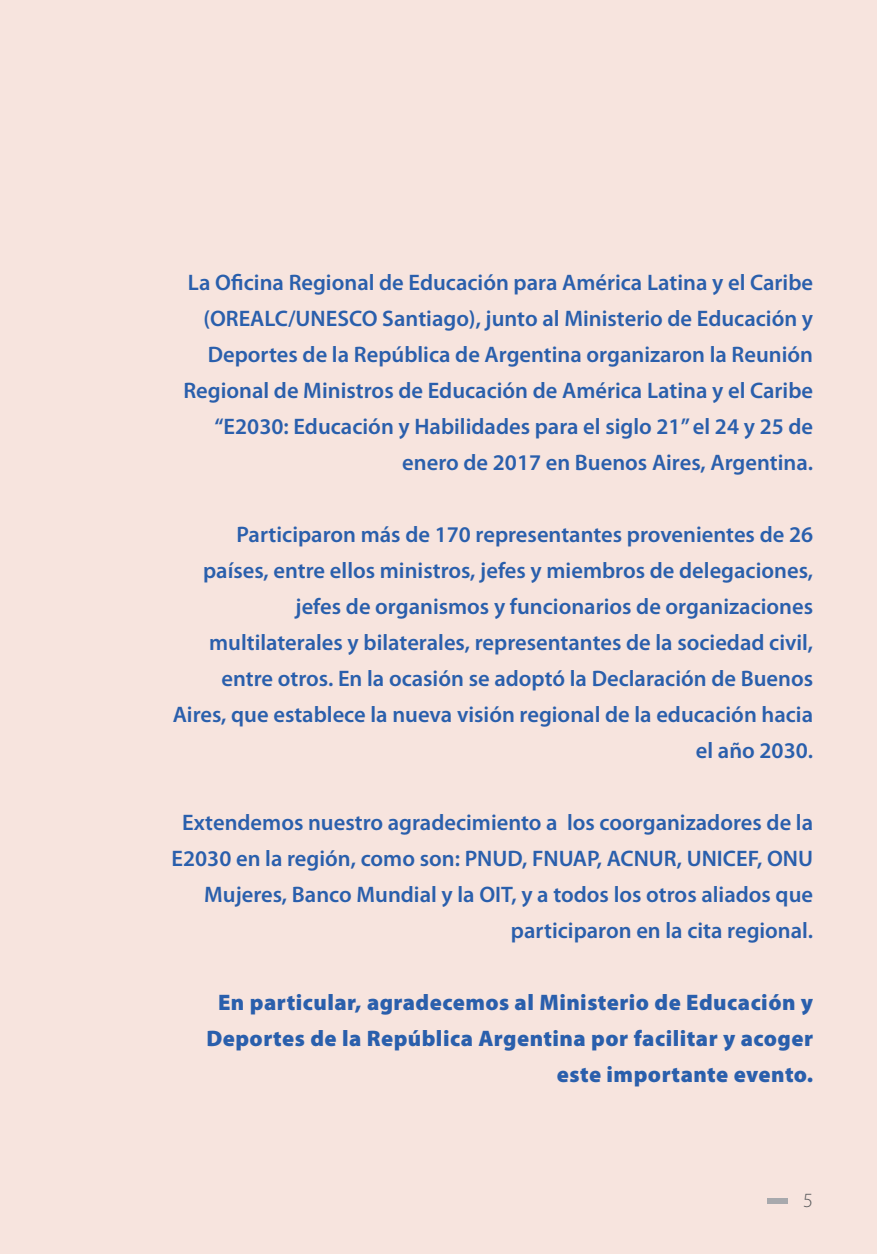
<style>
.page{position:relative;width:877px;height:1254px;background:#fff}
.page>*{position:absolute;margin:0;border:0;box-sizing:border-box;transform-origin:0 0}
.BASE_TEXTO_ESPAÑOL{font:600 22.5px/36px "Myriad Pro";color:#2a5fac;text-align:right}
.BASE_TEXTO_ESPAÑOL-2{font:900 22.5px/36px "Myriad Pro";letter-spacing:.02em;color:#2a5fac;text-align:right}
.TITULO_CAPITULOS{font:300 20.25px "Myriad Pro";color:#57585a}
</style>
<div class="page">
<div style="left:0;top:0;width:876px;height:1253px;background:#f7e4de"></div>
<div style="left:767px;top:1197px;width:20px;height:6px;background:#a8a9ad"></div>
<p class="BASE_TEXTO_ESPAÑOL" style="left:183px;top:264px;width:631px">La Oficina Regional de Educación para América Latina y el Caribe (OREALC/UNESCO Santiago), junto al Ministerio de Educación y Deportes de la República de Argentina organizaron la Reunión Regional de Ministros de Educación de América Latina y el Caribe “E2030: Educación y Habilidades para el siglo 21” el 24 y 25 de enero de 2017 en Buenos Aires, Argentina.</p>
<p class="BASE_TEXTO_ESPAÑOL" style="left:173px;top:516px;width:641px">Participaron más de 170 representantes provenientes de 26 países, entre ellos ministros, jefes y miembros de delegaciones, jefes de organismos y funcionarios de organizaciones multilaterales y bilaterales, representantes de la sociedad civil, entre otros. En la ocasión se adoptó la Declaración de Buenos Aires, que establece la nueva visión regional de la educación hacia el año 2030.</p>
<p class="BASE_TEXTO_ESPAÑOL" style="left:171px;top:804px;width:643px">Extendemos nuestro agradecimiento a los coorganizadores de la E2030 en la región, como son: PNUD, FNUAP, ACNUR, UNICEF, ONU Mujeres, Banco Mundial y la OIT, y a todos los otros aliados que participaron en la cita regional.</p>
<p class="BASE_TEXTO_ESPAÑOL-2" style="left:206px;top:983px;width:608px">En particular, agradecemos al Ministerio de Educación y<br>Deportes de la República Argentina por facilitar y acoger este importante evento.</p>
<p class="TITULO_CAPITULOS" style="left:803px;top:1187px;width:11px">5</p>
</div>
